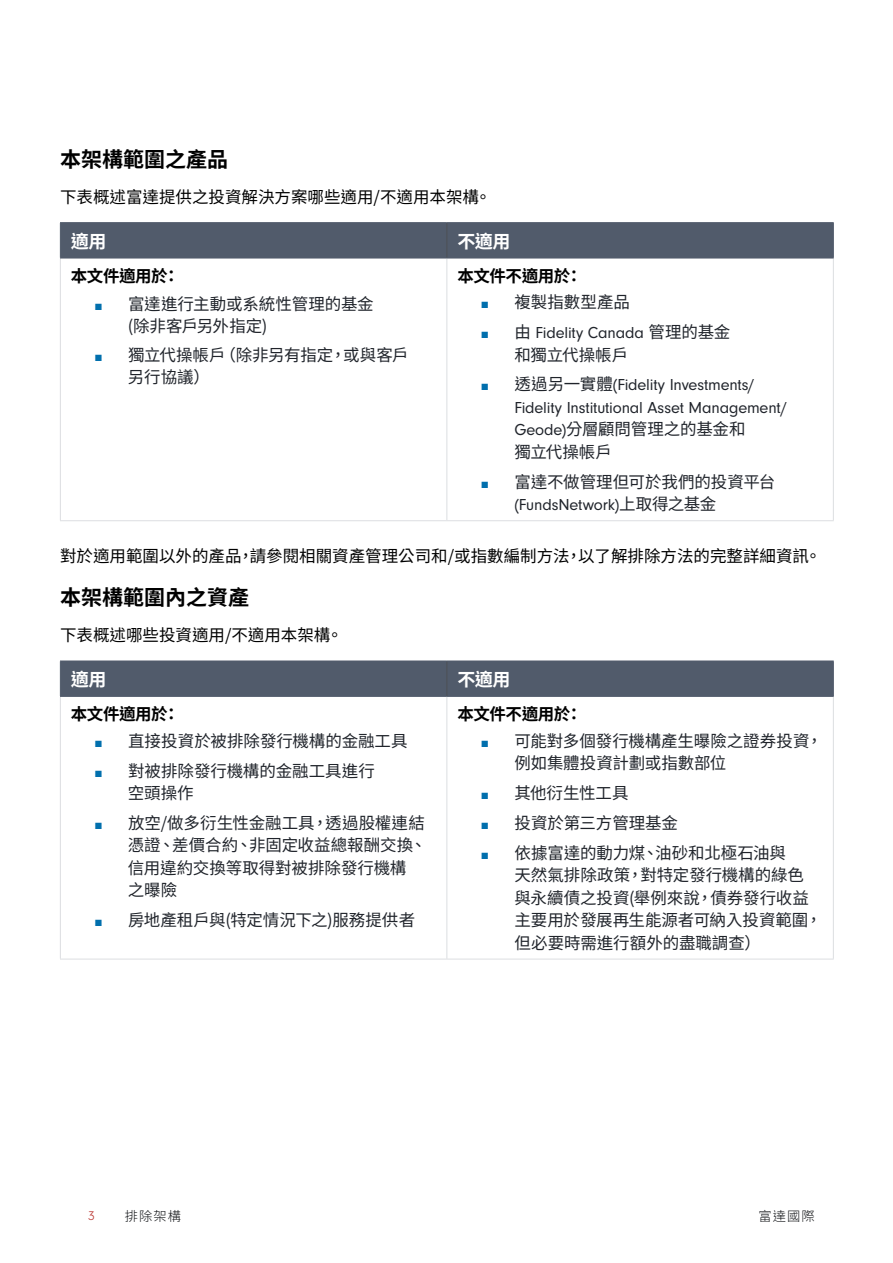
<style>
.page{position:relative;width:893px;height:1263px;background:#fff}
.page>*{position:absolute;margin:0;border:0;box-sizing:border-box;transform-origin:0 0}
.t1{font:700 21px "Noto Sans CJ Ktc";color:#000}
.t2{font:700 18px "Noto Sans CJ Ktc";letter-spacing:-.025em;color:#fff}
.t3{font:16.5px/22.5px "Noto Sans CJ Ktc";letter-spacing:-.005em;color:#20242b}
.t4{font:16.5px/22.5px "Neuzeit Gro";letter-spacing:-.01em;color:#20242b}
.t5{font:16.5px "Noto Sans CJ Ktc";color:#000}
.t6{font:700 16.5px "Noto Sans CJ Ktc";letter-spacing:-.025em;color:#000}
.t7{font:300 13.2px "Noto Sans CJ Ktc";letter-spacing:.08em;color:#101215}
.t8{font:300 13.2px "Neuzeit Gro";color:#b72f2a}
.s1{font-family:"Arial";font-size:13.5px;color:#016fad}
.s2{font-family:"Noto Sans CJ Ktc"}
.s3{font-family:"Neuzeit Gro"}
</style>
<div class="page">
<div style="left:61px;top:223px;width:772px;height:35px;background:#515b6b"></div>
<hr style="left:60px;top:258px;width:1px;height:262px;background:#dcdee1">
<hr style="left:446px;top:258px;width:1px;height:262px;background:#dcdee1">
<hr style="left:833px;top:258px;width:1px;height:262px;background:#dcdee1">
<hr style="left:60px;top:520px;width:387px;height:1px;background:#dcdee1">
<hr style="left:447px;top:520px;width:387px;height:1px;background:#dcdee1">
<hr style="left:446px;top:223px;width:1px;height:35px;background:#4d5055">
<hr style="left:60px;top:222px;width:387px;height:1px;background:#515b6b">
<hr style="left:60px;top:223px;width:1px;height:35px;background:#515b6b">
<hr style="left:447px;top:222px;width:387px;height:1px;background:#515b6b">
<hr style="left:833px;top:223px;width:1px;height:35px;background:#515b6b">
<hr style="left:60px;top:258px;width:387px;height:1px;background:#515b6b">
<hr style="left:447px;top:258px;width:387px;height:1px;background:#515b6b">
<div style="left:61px;top:662px;width:772px;height:34px;background:#515b6b"></div>
<hr style="left:60px;top:697px;width:1px;height:262px;background:#dcdee1">
<hr style="left:446px;top:697px;width:1px;height:262px;background:#dcdee1">
<hr style="left:833px;top:697px;width:1px;height:262px;background:#dcdee1">
<hr style="left:60px;top:959px;width:387px;height:1px;background:#dcdee1">
<hr style="left:447px;top:959px;width:387px;height:1px;background:#dcdee1">
<hr style="left:446px;top:661px;width:1px;height:35px;background:#4d5055">
<hr style="left:60px;top:661px;width:387px;height:1px;background:#515b6b">
<hr style="left:60px;top:661px;width:1px;height:35px;background:#515b6b">
<hr style="left:447px;top:661px;width:387px;height:1px;background:#515b6b">
<hr style="left:833px;top:661px;width:1px;height:35px;background:#515b6b">
<hr style="left:60px;top:696px;width:387px;height:1px;background:#515b6b">
<hr style="left:447px;top:696px;width:387px;height:1px;background:#515b6b">
<p class="t1" style="left:60px;top:147px;width:169px">本架構範圍之產品</p>
<p class="t5" style="left:60px;top:187px;width:433px">下表概述富達提供之投資解決方案哪些適用/不適用本架構。</p>
<p class="t2" style="left:71px;top:231px;width:37px">適用</p>
<p class="t2" style="left:457px;top:231px;width:55px">不適用</p>
<p class="t6" style="left:71px;top:266px;width:110px">本文件適用於：</p>
<p class="t3" style="left:128px;top:293px;width:247px;text-indent:-34px"><span class="s1">■</span> 富達進⾏主動或系統性管理的基金(除⾮客戶另外指定)</p>
<p class="t3" style="left:128px;top:344px;width:282px;text-indent:-34px"><span class="s1">■</span> 獨立代操帳戶（除非另有指定，或與客戶另行協議）</p>
<p class="t6" style="left:457px;top:266px;width:126px">本文件不適用於：</p>
<p class="t3" style="left:481px;top:291px;width:151px"><span class="s1">■</span> 複製指數型產品</p>
<p class="t4" style="left:481px;top:322px;width:251px"><span class="s1">■</span> <span class="s2">由</span> Fidelity Canada <span class="s2">管理的基金</span></p>
<p class="t3" style="left:514px;top:344px;width:115px">和獨立代操帳戶</p>
<p class="t4" style="left:514px;top:374px;width:274px;text-indent:-34px"><span class="s1">■</span> <span class="s2">透過另一實體</span>(Fidelity Investments/<br>Fidelity Institutional Asset Management/</p>
<p class="t3" style="left:514px;top:418px;width:233px"><span class="s3">Geode)</span>分層顧問管理之的基金和獨立代操帳戶</p>
<p class="t3" style="left:481px;top:471px;width:296px"><span class="s1">■</span> 富達不做管理但可於我們的投資平台</p>
<p class="t4" style="left:514px;top:494px;width:204px">(FundsNetwork)<span class="s2">上取得之基金</span></p>
<p class="t5" style="left:60px;top:546px;width:763px">對於適用範圍以外的產品，請參閱相關資產管理公司和/或指數編制方法，以了解排除方法的完整詳細資訊。</p>
<p class="t1" style="left:60px;top:586px;width:190px">本架構範圍內之資產</p>
<p class="t5" style="left:60px;top:626px;width:284px">下表概述哪些投資適用/不適用本架構。</p>
<p class="t2" style="left:71px;top:669px;width:37px">適用</p>
<p class="t2" style="left:457px;top:669px;width:55px">不適用</p>
<p class="t6" style="left:71px;top:705px;width:110px">本文件適用於：</p>
<p class="t3" style="left:94px;top:730px;width:315px"><span class="s1">■</span> 直接投資於被排除發行機構的金融工具</p>
<p class="t3" style="left:128px;top:760px;width:248px;text-indent:-34px"><span class="s1">■</span> 對被排除發行機構的金融工具進行空頭操作</p>
<p class="t3" style="left:128px;top:812px;width:300px;text-indent:-34px"><span class="s1">■</span> 放空/做多衍生性金融工具，透過股權連結憑證、差價合約、非固定收益總報酬交換、信用違約交換等取得對被排除發行機構之曝險</p>
<p class="t3" style="left:94px;top:909px;width:322px"><span class="s1">■</span> 房地產租戶與(特定情況下之)服務提供者</p>
<p class="t6" style="left:457px;top:705px;width:126px">本文件不適用於：</p>
<p class="t3" style="left:514px;top:730px;width:310px;text-indent:-34px"><span class="s1">■</span> 可能對多個發行機構產生曝險之證券投資，例如集體投資計劃或指數部位</p>
<p class="t3" style="left:481px;top:782px;width:149px"><span class="s1">■</span> 其他衍生性工具</p>
<p class="t3" style="left:481px;top:812px;width:198px"><span class="s1">■</span> 投資於第三方管理基金</p>
<p class="t3" style="left:514px;top:842px;width:309px;text-indent:-34px"><span class="s1">■</span> 依據富達的動力煤、油砂和北極石油與<br>天然氣排除政策，對特定發行機構的綠色與永續債之投資(舉例來說，債券發行收益主要用於發展再生能源者可納入投資範圍，但必要時需進行額外的盡職調查）</p>
<p class="t8" style="left:88px;top:1208px;width:8px">3</p>
<p class="t7" style="left:125px;top:1208px;width:58px">排除架構</p>
<p class="t7" style="left:759px;top:1208px;width:58px">富達國際</p>
</div>
